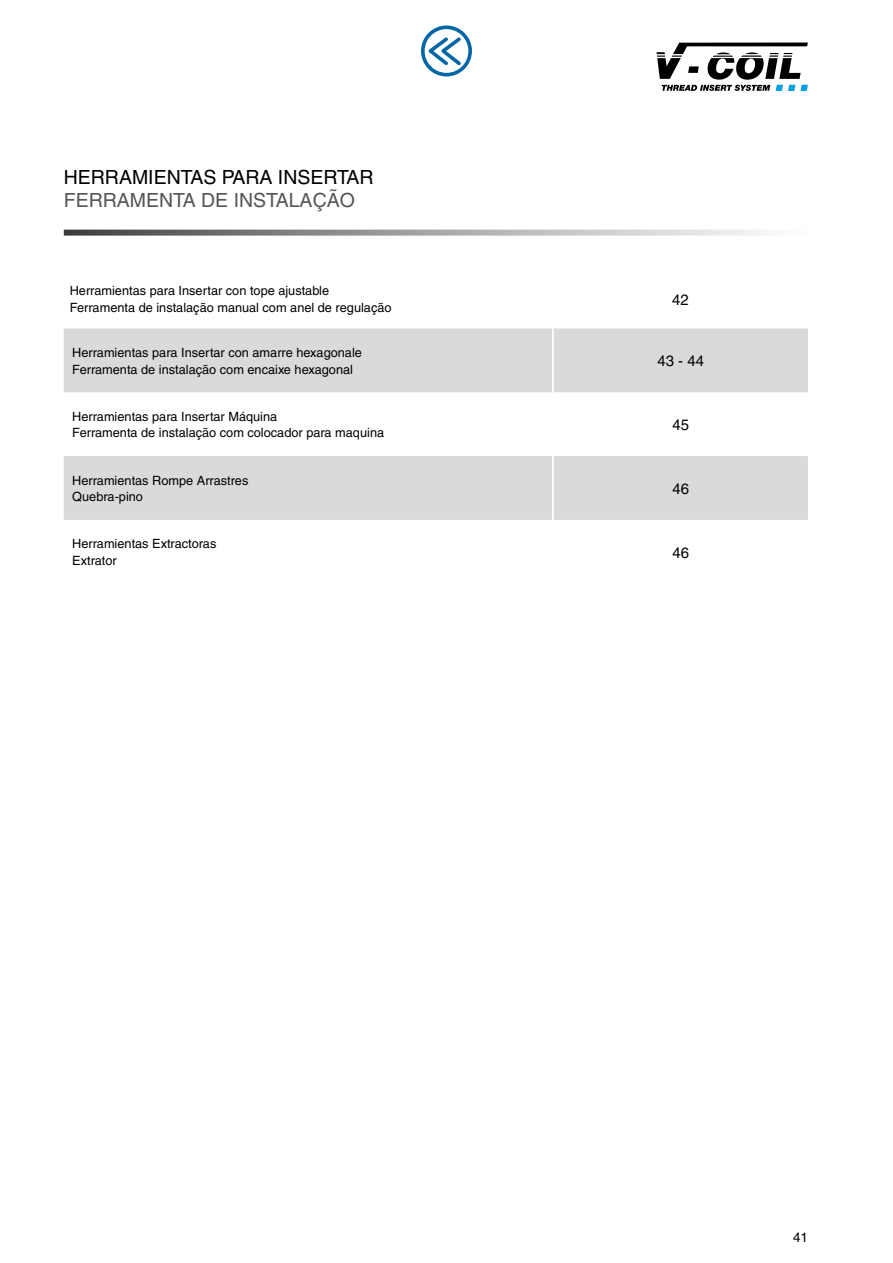
<style>
.page{position:relative;width:893px;height:1263px;background:#fff}
.page>*{position:absolute;margin:0;border:0;box-sizing:border-box;transform-origin:0 0}
.t1{font:19.5px "Helvetica";color:#000}
.t2{font:19.5px "Helvetica";color:#575656}
.t3{font:15px "Helvetica";color:#000}
.t4{font:13.5px "Helvetica";color:#000}
.t5{font:12.75px/16.5px "Helvetica";color:#000}
</style>
<div class="page">
<svg style="left:656px;top:43px;width:152px;height:48px"></svg>
<svg style="left:64px;top:230px;width:700px;height:6px;background:#a4a4a3"></svg>
<svg style="left:64px;top:328px;width:744px;height:192px;fill:#dadada"></svg>
<hr style="left:552px;top:328px;width:2px;height:64px;background:#fff">
<hr style="left:552px;top:392px;width:2px;height:64px;background:#fff">
<hr style="left:552px;top:456px;width:2px;height:64px;background:#fff">
<svg style="left:421px;top:25px;width:51px;height:52px"></svg>
<h1 class="t1" style="left:64px;top:166px;width:311px">HERRAMIENTAS PARA INSERTAR</h1>
<h1 class="t2" style="left:64px;top:189px;width:293px">FERRAMENTA DE INSTALAÇÃO</h1>
<p class="t5" style="left:70px;top:283px;width:323px">Herramientas para Insertar con tope ajustable<br>Ferramenta de instalação manual com anel de regulação</p>
<p class="t5" style="left:72px;top:344px;width:291px">Herramientas para Insertar con amarre hexagonale<br>Ferramenta de instalação com encaixe hexagonal</p>
<p class="t5" style="left:72px;top:408px;width:313px">Herramientas para Insertar Máquina<br>Ferramenta de instalação com colocador para maquina</p>
<p class="t5" style="left:72px;top:472px;width:178px">Herramientas Rompe Arrastres<br>Quebra-pino</p>
<p class="t5" style="left:72px;top:536px;width:146px">Herramientas Extractoras<br>Extrator</p>
<p class="t3" style="left:672px;top:291px;width:18px">42</p>
<p class="t3" style="left:657px;top:352px;width:48px">43 - 44</p>
<p class="t3" style="left:672px;top:416px;width:18px">45</p>
<p class="t3" style="left:672px;top:480px;width:18px">46</p>
<p class="t3" style="left:672px;top:544px;width:18px">46</p>
<p class="t4" style="left:793px;top:1229px;width:17px">41</p>
</div>
